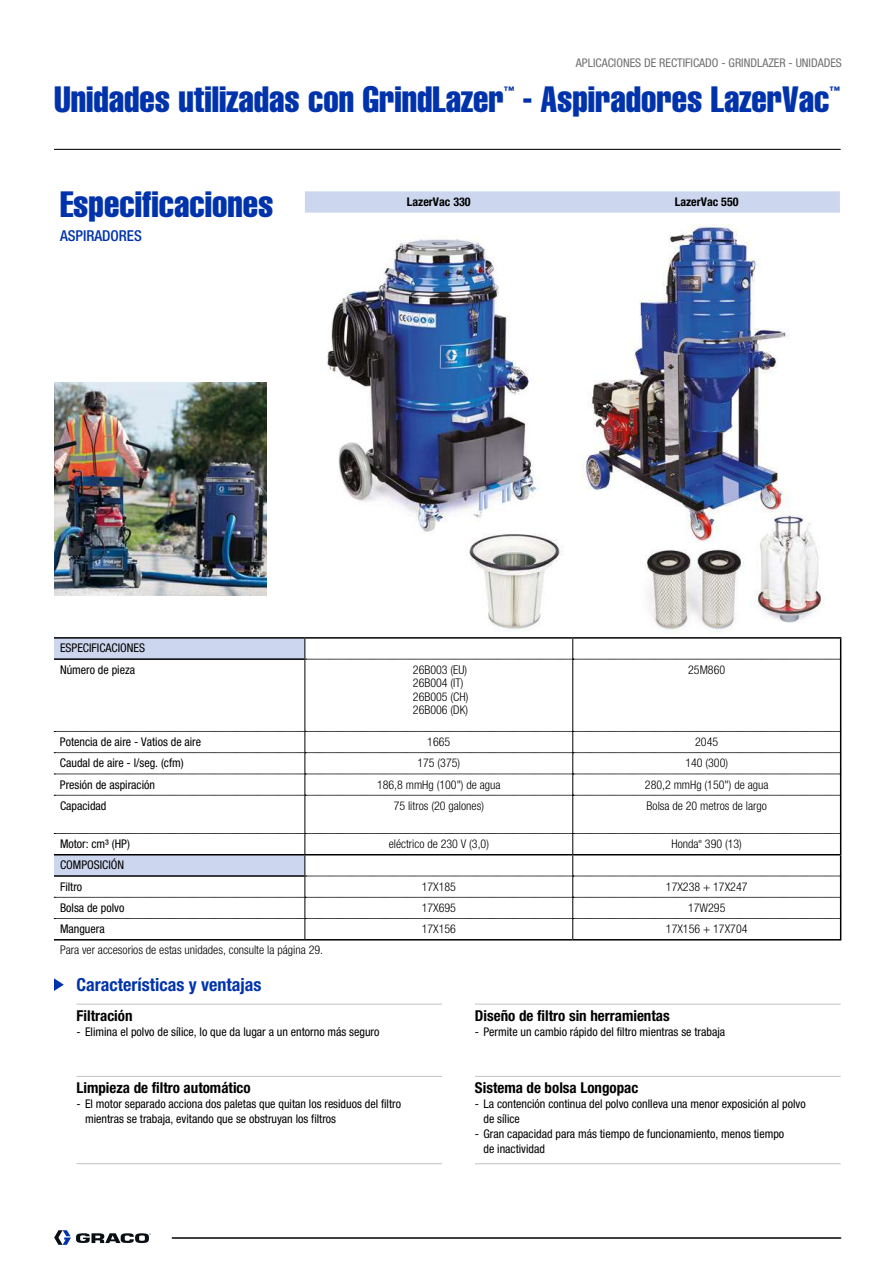
<style>
.page{position:relative;width:893px;height:1263px;background:#fff}
.page>*{position:absolute;margin:0;border:0;box-sizing:border-box;transform-origin:0 0}
.t1{font:36px "Helvetica LT Std Comp";color:#0033ab}
.t2{font:700 condensed 18px "Helvetica Neue LT Std";color:#0033ab}
.t3{font:700 condensed 15px "Helvetica Neue LT Std";color:#000}
.t4{font:500 condensed 15px "Helvetica Neue LT Std";color:#0033ab}
.t5{font:condensed 12px/15px "Helvetica Neue LT Std";color:#000}
.t6{font:300 condensed 12px/13.5px "Helvetica Neue LT Std";color:#000}
.t7{font:condensed 12px "Helvetica Neue LT Std";color:#6f6f6e}
.t8{font:700 condensed 12px "Helvetica Neue LT Std";color:#000}
.t9{font:10.5px "Helvetica LT Std Comp";color:#0033ab}
.t10{font:condensed 4.35px "Helvetica Neue LT Std";color:#000}
</style>
<div class="page">
<hr style="left:54px;top:149px;width:787px;height:1px;background:#000">
<svg style="left:54px;top:1230px;width:97px;height:15px"></svg>
<hr style="left:172px;top:1237px;width:669px;height:2px;background:#000">
<img style="left:54px;top:191px;width:786px;height:642px">
<hr style="left:304px;top:659px;width:1px;height:72px;background:#000">
<hr style="left:572px;top:659px;width:1px;height:72px;background:#000">
<hr style="left:304px;top:795px;width:1px;height:38px;background:#000">
<hr style="left:572px;top:795px;width:1px;height:38px;background:#000">
<hr style="left:305px;top:637px;width:268px;height:2px;background:#000">
<hr style="left:573px;top:637px;width:268px;height:2px;background:#000">
<hr style="left:54px;top:637px;width:251px;height:2px;background:#000">
<hr style="left:54px;top:658px;width:250px;height:2px;background:#000">
<svg style="left:304px;top:639px;width:537px;height:21px"></svg>
<hr style="left:840px;top:659px;width:1px;height:72px;background:#000">
<svg style="left:54px;top:731px;width:787px;height:65px"></svg>
<hr style="left:840px;top:795px;width:1px;height:38px;background:#000">
<svg style="left:54px;top:833px;width:787px;height:106px"></svg>
<hr style="left:54px;top:939px;width:251px;height:1px;background:#000">
<hr style="left:305px;top:939px;width:268px;height:1px;background:#000">
<hr style="left:573px;top:939px;width:268px;height:1px;background:#000">
<svg style="left:54px;top:978px;width:10px;height:13px"></svg>
<hr style="left:77px;top:1003px;width:365px;height:2px;background:#c5c6c6">
<hr style="left:475px;top:1003px;width:366px;height:2px;background:#c5c6c6">
<hr style="left:77px;top:1076px;width:365px;height:1px;background:#c5c6c6">
<hr style="left:475px;top:1076px;width:366px;height:1px;background:#c5c6c6">
<hr style="left:77px;top:1163px;width:365px;height:1px;background:#c5c6c6">
<hr style="left:475px;top:1163px;width:366px;height:1px;background:#c5c6c6">
<p class="t7" style="left:576px;top:56px;width:268px">APLICACIONES DE RECTIFICADO - GRINDLAZER - UNIDADES</p>
<h1 class="t1" style="left:54px;top:76px;width:451px">Unidades utilizadas con GrindLazer</h1>
<p class="t9" style="left:504px;top:83px;width:12px">™</p>
<h1 class="t1" style="left:523px;top:76px;width:308px">- Aspiradores LazerVac</h1>
<p class="t9" style="left:829px;top:83px;width:12px">™</p>
<h1 class="t1" style="left:60px;top:182px;width:215px">Especificaciones</h1>
<p class="t4" style="left:60px;top:227px;width:83px">ASPIRADORES</p>
<p class="t8" style="left:407px;top:194px;width:65px">LazerVac 330</p>
<p class="t8" style="left:675px;top:194px;width:65px">LazerVac 550</p>
<p class="t5" style="left:60px;top:637px;width:87px;line-height:21.3px">ESPECIFICACIONES<br>Número de pieza</p>
<p class="t6" style="left:413px;top:663px;width:57px">26B003 (EU)<br>26B004 (IT)<br>26B005 (CH)<br>26B006 (DK)</p>
<p class="t6" style="left:688px;top:663px;width:39px">25M860</p>
<p class="t5" style="left:60px;top:734px;width:143px">Potencia de aire - Vatios de aire</p>
<p class="t6" style="left:427px;top:735px;width:25px">1665</p>
<p class="t6" style="left:695px;top:735px;width:25px">2045</p>
<p class="t5" style="left:60px;top:755px;width:125px">Caudal de aire - l/seg. (cfm)</p>
<p class="t6" style="left:417px;top:756px;width:44px">175 (375)</p>
<p class="t6" style="left:685px;top:756px;width:44px">140 (300)</p>
<p class="t5" style="left:60px;top:777px;width:97px">Presión de aspiración</p>
<p class="t6" style="left:377px;top:777px;width:125px">186,8 mmHg (100") de agua</p>
<p class="t6" style="left:645px;top:777px;width:125px">280,2 mmHg (150") de agua</p>
<p class="t5" style="left:60px;top:798px;width:48px">Capacidad</p>
<p class="t6" style="left:394px;top:799px;width:92px">75 litros (20 galones)</p>
<p class="t6" style="left:647px;top:799px;width:122px">Bolsa de 20 metros de largo</p>
<p class="t5" style="left:60px;top:836px;width:71px">Motor: cm³ (HP)</p>
<p class="t6" style="left:389px;top:837px;width:102px">eléctrico de 230 V (3,0)</p>
<p class="t6" style="left:671px;top:837px;width:29px">Honda</p>
<p class="t10" style="left:699px;top:838px;width:5px">®</p>
<p class="t6" style="left:705px;top:837px;width:39px">390 (13)</p>
<p class="t5" style="left:60px;top:854px;width:66px;line-height:21.3px">COMPOSICIÓN<br>Filtro</p>
<p class="t6" style="left:422px;top:879px;width:36px">17X185</p>
<p class="t6" style="left:666px;top:879px;width:83px">17X238 + 17X247</p>
<p class="t5" style="left:60px;top:900px;width:66px">Bolsa de polvo</p>
<p class="t6" style="left:422px;top:901px;width:36px">17X695</p>
<p class="t6" style="left:688px;top:901px;width:39px">17W295</p>
<p class="t5" style="left:60px;top:921px;width:46px">Manguera</p>
<p class="t6" style="left:422px;top:922px;width:36px">17X156</p>
<p class="t6" style="left:666px;top:922px;width:83px">17X156 + 17X704</p>
<p class="t6" style="left:60px;top:943px;width:265px">Para ver accesorios de estas unidades, consulte la página 29.</p>
<h2 class="t2" style="left:77px;top:974px;width:186px">Características y ventajas</h2>
<p class="t3" style="left:77px;top:1006px;width:58px">Filtración</p>
<p class="t5" style="left:77px;top:1024px;width:304px">- Elimina el polvo de sílice, lo que da lugar a un entorno más seguro</p>
<p class="t3" style="left:77px;top:1079px;width:176px">Limpieza de filtro automático</p>
<p class="t5" style="left:85px;top:1096px;width:318px;text-indent:-9px">- El motor separado acciona dos paletas que quitan los residuos del filtro mientras se trabaja, evitando que se obstruyan los filtros</p>
<p class="t3" style="left:475px;top:1006px;width:196px">Diseño de filtro sin herramientas</p>
<p class="t5" style="left:475px;top:1024px;width:252px">- Permite un cambio rápido del filtro mientras se trabaja</p>
<p class="t3" style="left:475px;top:1079px;width:165px">Sistema de bolsa Longopac</p>
<p class="t5" style="left:483px;top:1096px;width:324px;text-indent:-9px">- La contención continua del polvo conlleva una menor exposición al polvo de sílice</p>
<p class="t5" style="left:483px;top:1126px;width:302px;text-indent:-9px">- Gran capacidad para más tiempo de funcionamiento, menos tiempo de inactividad</p>
</div>
